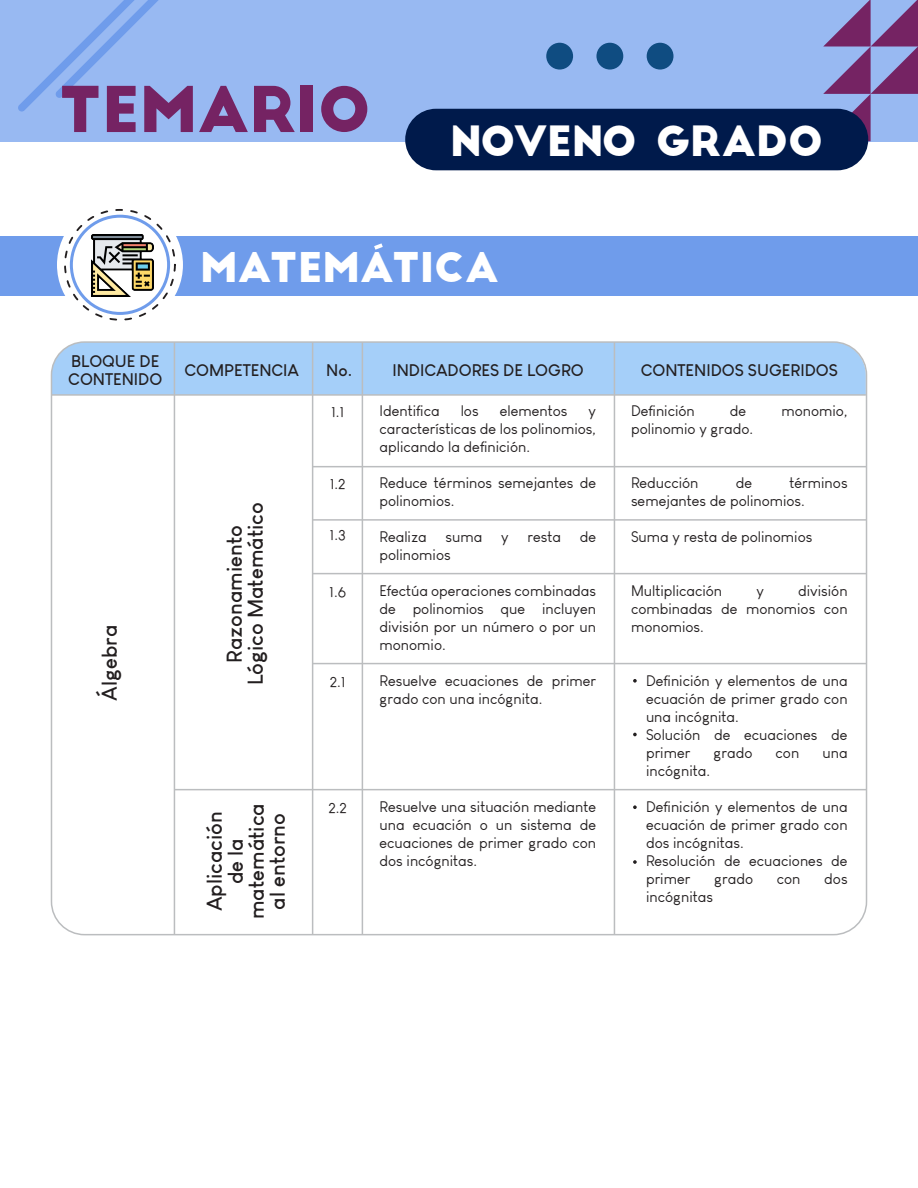
<style>
.page{position:relative;width:918px;height:1188px;background:#fff}
.page>*{position:absolute;margin:0;border:0;box-sizing:border-box;transform-origin:0 0}
.t1{font:61.65px "Big John";color:#752363}
.t2{font:40.8px "Big John";color:#fff}
.t3{font:40.05px "Big John";color:#fff}
.t4{font:700 21px/21px "Louis George Cafe";color:#231f20;text-align:center}
.t5{font:700 16.5px/18px "Louis George Cafe";color:#231f20}
.t6{font:15px/18px "Louis George Cafe";color:#231f20}
</style>
<div class="page">
<div style="left:0;top:0;width:918px;height:141px;background:#98b9f2"></div>
<svg style="left:18px;top:0;width:141px;height:112px"></svg>
<svg style="left:823px;top:0;width:95px;height:141px"></svg>
<div style="left:647px;top:43px;width:26px;height:27px;background:#0f4c81;border-radius:50%"></div>
<div style="left:596px;top:43px;width:27px;height:27px;background:#0f4c81;border-radius:50%"></div>
<div style="left:546px;top:43px;width:27px;height:27px;background:#0f4c81;border-radius:50%"></div>
<div style="left:0;top:236px;width:918px;height:59px;background:#6f9ceb"></div>
<div style="left:57px;top:202px;width:126px;height:126px;background:#fff;border-radius:50%"></div>
<svg style="left:70px;top:215px;width:100px;height:100px"></svg>
<div style="left:64px;top:209px;width:112px;height:112px;border:2px dashed #231f20;border-radius:50%"></div>
<svg style="left:374px;top:243px;width:9px;height:7px"></svg>
<div style="left:51px;top:344px;width:813px;height:50px;background:#a5cff9"></div>
<hr style="left:174px;top:342px;width:1px;height:593px;background:#bbbdbf">
<hr style="left:312px;top:342px;width:1px;height:593px;background:#bbbdbf">
<hr style="left:362px;top:342px;width:1px;height:593px;background:#bbbdbf">
<hr style="left:614px;top:342px;width:1px;height:593px;background:#bbbdbf">
<hr style="left:51px;top:394px;width:815px;height:2px;background:#bbbdbf">
<hr style="left:174px;top:789px;width:693px;height:1px;background:#bbbdbf">
<hr style="left:313px;top:573px;width:554px;height:1px;background:#bbbdbf">
<hr style="left:313px;top:663px;width:554px;height:1px;background:#bbbdbf">
<hr style="left:313px;top:519px;width:554px;height:2px;background:#bbbdbf">
<hr style="left:313px;top:466px;width:554px;height:1px;background:#bbbdbf">
<svg style="left:633px;top:679px;width:4px;height:4px"></svg>
<svg style="left:633px;top:733px;width:4px;height:3px"></svg>
<svg style="left:633px;top:805px;width:4px;height:4px"></svg>
<svg style="left:633px;top:860px;width:4px;height:4px"></svg>
<div style="left:405px;top:109px;width:463px;height:61px;background:#001a4b;border-radius:31px"></div>
<h1 class="t1" style="left:58px;top:82px;width:314px">TEMARIO</h1>
<h2 class="t2" style="left:450px;top:123px;width:374px">NOVENO GRADO</h2>
<h3 class="t3" style="left:200px;top:249px;width:300px">MATEMATICA</h3>
<p class="t5" style="left:68px;top:352px;width:96px">BLOQUE DE<br>CONTENIDO</p>
<p class="t5" style="left:184px;top:361px;width:116px">COMPETENCIA</p>
<p class="t5" style="left:326px;top:361px;width:27px">No.</p>
<p class="t5" style="left:392px;top:361px;width:193px">INDICADORES DE LOGRO</p>
<p class="t5" style="left:641px;top:361px;width:199px">CONTENIDOS SUGERIDOS</p>
<p class="t6" style="left:331px;top:403px;width:15px">1.1</p>
<p class="t6" style="left:380px;top:402px;width:62px">Identifica</p>
<p class="t6" style="left:461px;top:402px;width:19px">los</p>
<p class="t6" style="left:500px;top:402px;width:69px">elementos</p>
<p class="t6" style="left:631px;top:402px;width:65px">Definición</p>
<p class="t6" style="left:730px;top:402px;width:18px">de</p>
<p class="t6" style="left:781px;top:402px;width:68px">monomio,</p>
<p class="t6" style="left:631px;top:420px;width:124px">polinomio y grado.</p>
<p class="t6" style="left:380px;top:402px;width:218px;text-align:justify;text-indent:209px">y características de los polinomios, aplicando la definición.</p>
<p class="t6" style="left:380px;top:474px;width:218px">Reduce términos semejantes de polinomios.</p>
<p class="t6" style="left:380px;top:528px;width:49px">Realiza</p>
<p class="t6" style="left:446px;top:528px;width:38px">suma</p>
<p class="t6" style="left:501px;top:528px;width:9px">y</p>
<p class="t6" style="left:527px;top:528px;width:35px">resta</p>
<p class="t6" style="left:580px;top:528px;width:18px">de</p>
<p class="t6" style="left:380px;top:546px;width:73px">polinomios</p>
<p class="t6" style="left:380px;top:582px;width:218px;text-align:justify">Efectúa operaciones combinadas de polinomios que incluyen división por un número o por un monomio.</p>
<p class="t6" style="left:380px;top:672px;width:218px">Resuelve ecuaciones de primer grado con una incógnita.</p>
<p class="t6" style="left:631px;top:474px;width:218px;text-indent:159px">términos semejantes de polinomios.</p>
<p class="t6" style="left:631px;top:528px;width:183px">Suma y resta de polinomios</p>
<p class="t6" style="left:631px;top:474px;width:69px">Reducción</p>
<p class="t6" style="left:736px;top:474px;width:18px">de</p>
<p class="t6" style="left:330px;top:475px;width:17px">1.2</p>
<h3 class="t4" style="left:223px;top:685px;width:185px;rotate:-90deg">Razonamiento<br>Lógico Matemático</h3>
<p class="t6" style="left:330px;top:526px;width:18px">1.3</p>
<p class="t6" style="left:631px;top:582px;width:218px;text-align:justify;text-indent:167px">división combinadas de monomios con monomios.</p>
<p class="t6" style="left:631px;top:582px;width:93px">Multiplicación</p>
<p class="t6" style="left:756px;top:582px;width:9px">y</p>
<p class="t6" style="left:329px;top:583px;width:18px">1.6</p>
<h3 class="t4" style="left:98px;top:701px;width:78px;rotate:-90deg">Álgebra</h3>
<p class="t6" style="left:646px;top:672px;width:203px">Definición y elementos de una ecuación de primer grado con una incógnita.<br>Solución de ecuaciones de primer</p>
<p class="t6" style="left:330px;top:673px;width:17px">2.1</p>
<p class="t6" style="left:714px;top:744px;width:40px">grado</p>
<p class="t6" style="left:776px;top:744px;width:25px">con</p>
<p class="t6" style="left:822px;top:744px;width:27px">una</p>
<h3 class="t4" style="left:204px;top:919px;width:118px;rotate:-90deg">Aplicación de la matemática al entorno</h3>
<p class="t6" style="left:329px;top:799px;width:20px">2.2</p>
<p class="t6" style="left:380px;top:798px;width:218px;text-align:justify">Resuelve una situación mediante una ecuación o un sistema de ecuaciones de primer grado con dos incógnitas.</p>
<p class="t6" style="left:646px;top:762px;width:65px">incógnita.</p>
<p class="t6" style="left:646px;top:798px;width:203px">Definición y elementos de una ecuación de primer grado con dos incógnitas.<br>Resolución de ecuaciones de primer</p>
<p class="t6" style="left:714px;top:870px;width:40px">grado</p>
<p class="t6" style="left:777px;top:870px;width:25px">con</p>
<p class="t6" style="left:824px;top:870px;width:25px">dos</p>
<p class="t6" style="left:646px;top:888px;width:68px">incógnitas</p>
</div>
